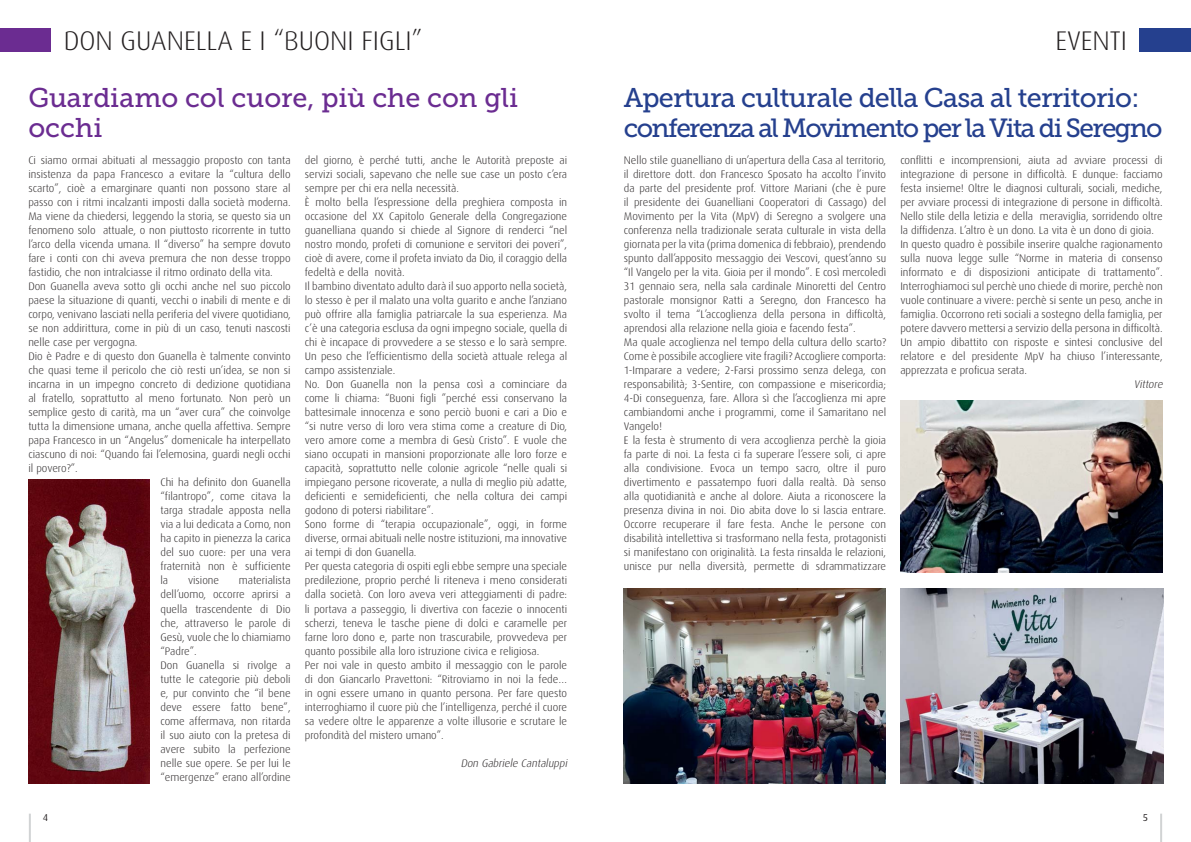
<style>
.page{position:relative;width:1191px;height:842px;background:#fff}
.page>*{position:absolute;margin:0;border:0;box-sizing:border-box;transform-origin:0 0}
.t1{font:27px "Museo Slab 500";letter-spacing:-.025em;color:#25408e}
.t2{font:27px/30px "Museo Slab 500";color:#6b2c91}
.t3{font:300 27px "Dax";color:#231f20}
.t4{font:26.2px "Museo Slab 500";letter-spacing:-.06em;color:#25408e}
.t5{font:300 11px/14px "Dax";color:#231f20}
.t6{font:italic 300 11px "Dax";color:#231f20}
.t7{font:10px "Dax";color:#231f20}
</style>
<div class="page">
<hr style="left:29px;top:814px;width:2px;height:28px;background:#d1d3d4">
<hr style="left:1160px;top:814px;width:2px;height:28px;background:#d1d3d4">
<div style="left:0;top:28px;width:51px;height:24px;background:#6b2c91"></div>
<div style="left:1140px;top:28px;width:51px;height:24px;background:#25408e"></div>
<img style="left:28px;top:480px;width:121px;height:304px">
<img style="left:624px;top:588px;width:261px;height:196px">
<img style="left:900px;top:588px;width:263px;height:196px">
<img style="left:900px;top:400px;width:262px;height:172px">
<h1 class="t3" style="left:64px;top:28px;width:360px">DON GUANELLA E I “BUONI FIGLI”</h1>
<h1 class="t3" style="left:1055px;top:28px;width:73px">EVENTI</h1>
<h1 class="t2" style="left:28px;top:85px;width:491px">Guardiamo col cuore, più che con gli occhi</h1>
<p class="t5" style="left:305px;top:154px;width:264px">del giorno, è perché tutti, anche le Autorità preposte ai servizi sociali, sapevano che nelle sue case un posto c’era sempre per chi era nella necessità.<br>È molto bella l’espressione della preghiera composta in occasione del XX Capitolo Generale della Congregazione guanelliana quando si chiede al Signore di renderci “nel nostro mondo, profeti di comunione e servitori dei poveri”, cioè di avere, come il profeta inviato da Dio, il coraggio della fedeltà e della novità.<br>Il bambino diventato adulto darà il suo apporto nella società, lo stesso è per il malato una volta guarito e anche l’anziano può offrire alla famiglia patriarcale la sua esperienza. Ma c’è una categoria esclusa da ogni impegno sociale, quella di chi è incapace di provvedere a se stesso e lo sarà sempre.<br>Un peso che l’efficientismo della società attuale relega al campo assistenziale.<br>No. Don Guanella non la pensa così a cominciare da come li chiama: “Buoni figli ”perché essi conservano la battesimale innocenza e sono perciò buoni e cari a Dio e “si nutre verso di loro vera stima come a creature di Dio, vero amore come a membra di Gesù Cristo”. E vuole che siano occupati in mansioni proporzionate alle loro forze e capacità, soprattutto nelle colonie agricole “nelle quali si impiegano persone ricoverate, a nulla di meglio più adatte, deficienti e semideficienti, che nella coltura dei campi godono di potersi riabilitare”.<br>Sono forme di “terapia occupazionale”, oggi, in forme diverse, ormai abituali nelle nostre istituzioni, ma innovative ai tempi di don Guanella.<br>Per questa categoria di ospiti egli ebbe sempre una speciale predilezione, proprio perché li riteneva i meno considerati dalla società. Con loro aveva veri atteggiamenti di padre: li portava a passeggio, li divertiva con facezie o innocenti scherzi, teneva le tasche piene di dolci e caramelle per farne loro dono e, parte non trascurabile, provvedeva per quanto possibile alla loro istruzione civica e religiosa.<br>Per noi vale in questo ambito il messaggio con le parole di don Giancarlo Pravettoni: “Ritroviamo in noi la fede… in ogni essere umano in quanto persona. Per fare questo interroghiamo il cuore più che l’intelligenza, perché il cuore sa vedere oltre le apparenze a volte illusorie e scrutare le profondità del mistero umano”.</p>
<p class="t6" style="left:461px;top:757px;width:110px">Don Gabriele Cantaluppi</p>
<p class="t5" style="left:28px;top:154px;width:264px">Ci siamo ormai abituati al messaggio proposto con tanta</p>
<p class="t5" style="left:28px;top:168px;width:264px">insistenza da papa Francesco a evitare la “cultura dello</p>
<p class="t5" style="left:28px;top:182px;width:264px">scarto”, cioè a emarginare quanti non possono stare al</p>
<p class="t5" style="left:28px;top:196px;width:264px">passo con i ritmi incalzanti imposti dalla società moderna.</p>
<p class="t5" style="left:28px;top:210px;width:264px">Ma viene da chiedersi, leggendo la storia, se questo sia un</p>
<p class="t5" style="left:28px;top:224px;width:264px">fenomeno solo attuale, o non piuttosto ricorrente in tutto</p>
<p class="t5" style="left:28px;top:238px;width:264px">l’arco della vicenda umana. Il “diverso” ha sempre dovuto</p>
<p class="t5" style="left:28px;top:252px;width:264px">fare i conti con chi aveva premura che non desse troppo</p>
<p class="t5" style="left:28px;top:266px;width:246px">fastidio, che non intralciasse il ritmo ordinato della vita.</p>
<p class="t5" style="left:28px;top:280px;width:264px">Don Guanella aveva sotto gli occhi anche nel suo piccolo</p>
<p class="t5" style="left:28px;top:294px;width:264px">paese la situazione di quanti, vecchi o inabili di mente e di</p>
<p class="t5" style="left:28px;top:308px;width:264px">corpo, venivano lasciati nella periferia del vivere quotidiano,</p>
<p class="t5" style="left:28px;top:322px;width:264px">se non addirittura, come in più di un caso, tenuti nascosti</p>
<p class="t5" style="left:28px;top:336px;width:111px">nelle case per vergogna.</p>
<p class="t5" style="left:28px;top:350px;width:264px">Dio è Padre e di questo don Guanella è talmente convinto</p>
<p class="t5" style="left:28px;top:364px;width:264px">che quasi teme il pericolo che ciò resti un’idea, se non si</p>
<p class="t5" style="left:28px;top:378px;width:264px">incarna in un impegno concreto di dedizione quotidiana</p>
<p class="t5" style="left:28px;top:392px;width:264px">al fratello, soprattutto al meno fortunato. Non però un</p>
<p class="t5" style="left:28px;top:406px;width:264px">semplice gesto di carità, ma un “aver cura” che coinvolge</p>
<p class="t5" style="left:28px;top:420px;width:264px">tutta la dimensione umana, anche quella affettiva. Sempre</p>
<p class="t5" style="left:28px;top:434px;width:264px">papa Francesco in un “Angelus” domenicale ha interpellato</p>
<p class="t5" style="left:28px;top:448px;width:264px">ciascuno di noi: “Quando fai l’elemosina, guardi negli occhi</p>
<p class="t5" style="left:28px;top:462px;width:51px">il povero?”.</p>
<p class="t5" style="left:160px;top:476px;width:132px">Chi ha definito don Guanella</p>
<p class="t5" style="left:160px;top:490px;width:132px">“filantropo”, come citava la</p>
<p class="t5" style="left:160px;top:504px;width:132px">targa stradale apposta nella</p>
<p class="t5" style="left:160px;top:518px;width:132px">via a lui dedicata a Como, non</p>
<p class="t5" style="left:160px;top:532px;width:132px">ha capito in pienezza la carica</p>
<p class="t5" style="left:160px;top:546px;width:132px">del suo cuore: per una vera</p>
<p class="t5" style="left:160px;top:560px;width:132px">fraternità non è sufficiente</p>
<p class="t5" style="left:160px;top:574px;width:9px">la</p>
<p class="t5" style="left:188px;top:574px;width:33px">visione</p>
<p class="t5" style="left:160px;top:574px;width:132px;text-indent:78px">materialista dell’uomo, occorre aprirsi a quella trascendente di Dio che, attraverso le parole di<br>Gesù, vuole che lo chiamiamo “Padre”.<br>Don Guanella si rivolge a tutte le categorie più deboli e, pur convinto che “il bene deve essere fatto bene”, come affermava, non ritarda il suo aiuto con la pretesa di avere subito la perfezione nelle sue opere. Se per lui le “emergenze” erano all’ordine</p>
<h1 class="t1" style="left:624px;top:87px;width:517px">Apertura culturale della Casa al territorio:</h1>
<h2 class="t4" style="left:624px;top:118px;width:540px">conferenza al Movimento per la Vita di Seregno</h2>
<p class="t5" style="left:900px;top:154px;width:264px">conflitti e incomprensioni, aiuta ad avviare processi di integrazione di persone in difficoltà. E dunque: facciamo festa insieme! Oltre le diagnosi culturali, sociali, mediche, per avviare processi di integrazione di persone in difficoltà.<br>Nello stile della letizia e della meraviglia, sorridendo oltre la diffidenza. L’altro è un dono. La vita è un dono di gioia.<br>In questo quadro è possibile inserire qualche ragionamento sulla nuova legge sulle “Norme in materia di consenso informato e di disposizioni anticipate di trattamento”.<br>Interroghiamoci sul perchè uno chiede di morire, perchè non vuole continuare a vivere: perchè si sente un peso, anche in famiglia. Occorrono reti sociali a sostegno della famiglia, per potere davvero mettersi a servizio della persona in difficoltà.<br>Un ampio dibattito con risposte e sintesi conclusive del relatore e del presidente MpV ha chiuso l’interessante, apprezzata e proficua serata.</p>
<p class="t6" style="left:1133px;top:379px;width:32px">Vittore</p>
<p class="t5" style="left:624px;top:154px;width:264px">Nello stile guanelliano di un’apertura della Casa al territorio, il direttore dott. don Francesco Sposato ha accolto l’invito da parte del presidente prof. Vittore Mariani (che è pure il presidente dei Guanelliani Cooperatori di Cassago) del Movimento per la Vita (MpV) di Seregno a svolgere una conferenza nella tradizionale serata culturale in vista della giornata per la vita (prima domenica di febbraio), prendendo spunto dall’apposito messaggio dei Vescovi, quest’anno su “Il Vangelo per la vita. Gioia per il mondo”. E così mercoledì 31 gennaio sera, nella sala cardinale Minoretti del Centro pastorale monsignor Ratti a Seregno, don Francesco ha svolto il tema “L’accoglienza della persona in difficoltà, aprendosi alla relazione nella gioia e facendo festa”.<br>Ma quale accoglienza nel tempo della cultura dello scarto?<br>Come è possibile accogliere vite fragili? Accogliere comporta:<br>1-Imparare a vedere; 2-Farsi prossimo senza delega, con responsabilità; 3-Sentire, con compassione e misericordia; 4-Di conseguenza, fare. Allora sì che l’accoglienza mi apre cambiandomi anche i programmi, come il Samaritano nel Vangelo!<br>E la festa è strumento di vera accoglienza perchè la gioia fa parte di noi. La festa ci fa superare l’essere soli, ci apre alla condivisione. Evoca un tempo sacro, oltre il puro divertimento e passatempo fuori dalla realtà. Dà senso alla quotidianità e anche al dolore. Aiuta a riconoscere la presenza divina in noi. Dio abita dove lo si lascia entrare.<br>Occorre recuperare il fare festa. Anche le persone con disabilità intellettiva si trasformano nella festa, protagonisti si manifestano con originalità. La festa rinsalda le relazioni, unisce pur nella diversità, permette di sdrammatizzare</p>
<p class="t7" style="left:43px;top:813px;width:7px">4</p>
<p class="t7" style="left:1143px;top:813px;width:7px">5</p>
</div>
